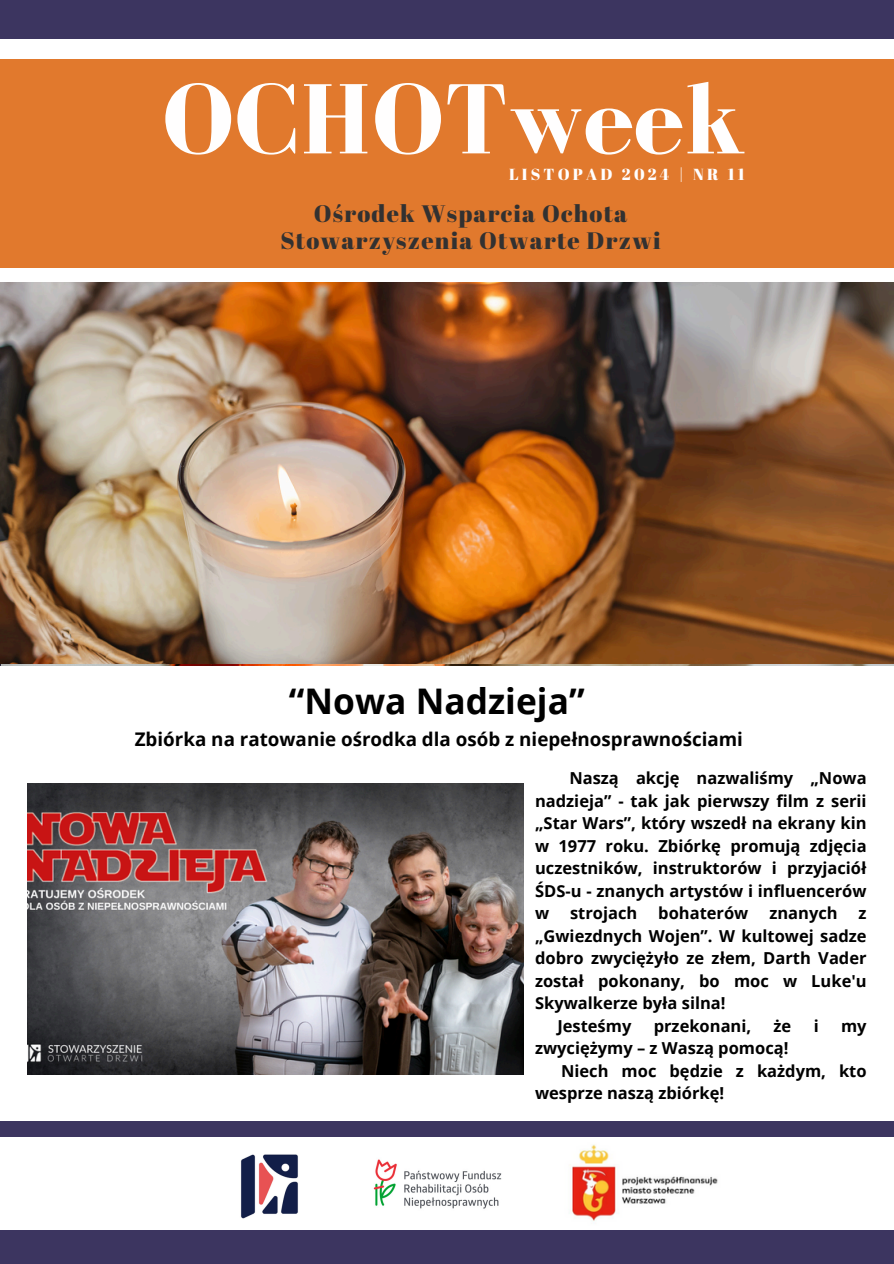
<style>
.page{position:relative;width:894px;height:1264px;background:#fff}
.page>*{position:absolute;margin:0;border:0;box-sizing:border-box;transform-origin:0 0}
.t1{font:700 102.45px "Bodoni FLF";letter-spacing:.01em;color:#fffefe}
.t2{font:700 35.25px "Open Sans";color:#000}
.t3{font:23.85px/27px "Abril Fatface";letter-spacing:.05em;color:#323131;text-align:center}
.t4{font:700 18.75px "Open Sans";color:#000}
.t5{font:700 16.5px/22.5px "Open Sans";color:#000;text-align:justify}
.t6{font:16.05px "Abril Fatface";letter-spacing:.2em;color:#fffefe}
</style>
<div class="page">
<div style="left:0;top:1230px;width:893px;height:33px;background:#3c3560"></div>
<div style="left:0;top:0;width:893px;height:38px;background:#3c3560"></div>
<img style="left:373px;top:1159px;width:129px;height:50px">
<div style="left:0;top:1121px;width:893px;height:15px;background:#3c3560"></div>
<img style="left:241px;top:1154px;width:57px;height:65px">
<img style="left:570px;top:1144px;width:148px;height:79px">
<div style="left:0;top:59px;width:893px;height:208px;background:#e1792d"></div>
<img style="left:0;top:282px;width:893px;height:381px">
<img style="left:27px;top:783px;width:496px;height:291px">
<p class="t1" style="left:162px;top:64px;width:585px">OCHOTweek</p>
<h1 class="t6" style="left:509px;top:163px;width:176px">LISTOPAD 2024 |</h1>
<h1 class="t6" style="left:693px;top:163px;width:53px">NR 11</h1>
<h4 class="t3" style="left:280px;top:200px;width:382px">Ośrodek Wsparcia Ochota<br>Stowarzyszenia Otwarte Drzwi</h4>
<h2 class="t2" style="left:289px;top:676px;width:297px">“Nowa Nadzieja”</h2>
<h2 class="t4" style="left:135px;top:725px;width:609px">Zbiórka na ratowanie ośrodka dla osób z niepełnosprawnościami</h2>
<p class="t5" style="left:535px;top:766px;width:333px;text-indent:34px">Naszą akcję nazwaliśmy „Nowa nadzieja” - tak jak pierwszy film z serii „Star Wars”, który wszedł na ekrany kin w 1977 roku. Zbiórkę promują zdjęcia uczestników, instruktorów i przyjaciół ŚDS-u - znanych artystów i influencerów w</p>
<p class="t5" style="left:570px;top:901px;width:69px">strojach</p>
<p class="t5" style="left:658px;top:901px;width:92px">bohaterów</p>
<p class="t5" style="left:769px;top:901px;width:70px">znanych</p>
<p class="t5" style="left:535px;top:901px;width:333px;text-indent:323px">z „Gwiezdnych Wojen”. W kultowej sadze dobro zwyciężyło ze złem, Darth Vader został pokonany, bo moc w Luke'u Skywalkerze była silna!</p>
<p class="t5" style="left:557px;top:1013px;width:75px">Jesteśmy</p>
<p class="t5" style="left:653px;top:1013px;width:99px">przekonani,</p>
<p class="t5" style="left:773px;top:1013px;width:19px">że</p>
<p class="t5" style="left:813px;top:1013px;width:7px">i</p>
<p class="t5" style="left:840px;top:1013px;width:27px">my</p>
<p class="t5" style="left:535px;top:1036px;width:255px">zwyciężymy – z Waszą pomocą!</p>
<p class="t5" style="left:535px;top:1058px;width:333px;text-indent:26px">Niech moc będzie z każdym, kto wesprze naszą zbiórkę!</p>
</div>
